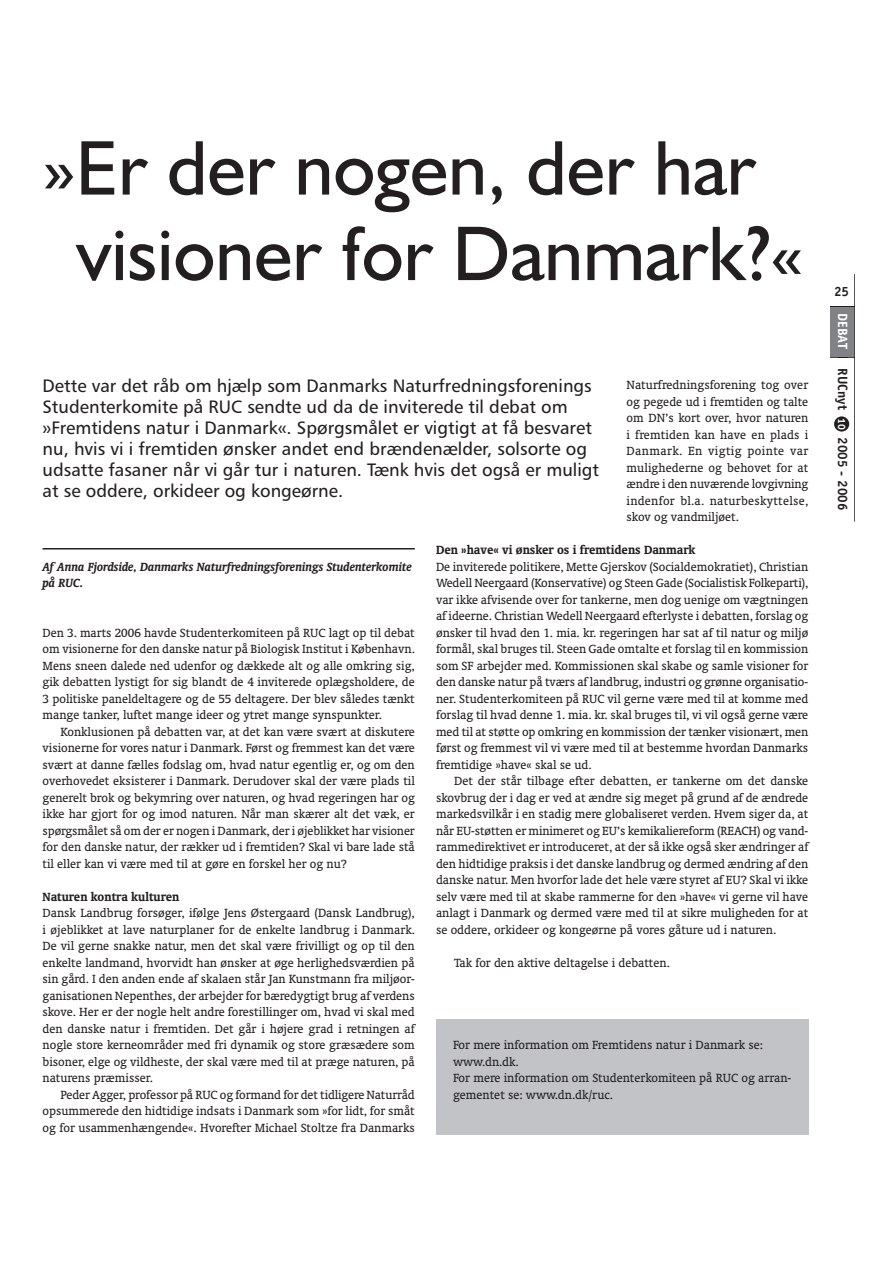
<style>
.page{position:relative;width:893px;height:1263px;background:#fff}
.page>*{position:absolute;margin:0;border:0;box-sizing:border-box;transform-origin:0 0}
.t1{font:78px/85.5px "Humanist 521 BT";color:#231f20}
.t2{font:18px/21px "Humanist 777 BT Roman B";color:#231f20}
.t3{font:13.5px/16.5px "Oranda BT";color:#231f20;text-align:justify}
.t4{font:italic 700 13.5px/16.5px "Oranda BT";color:#231f20}
.t5{font:700 13.5px "Oranda BT";color:#231f20}
.t6{font:700 13.5px "Officina Sans";color:#231f20}
.t7{font:700 13.5px "Officina Sans";letter-spacing:-.01em;color:#fff}
.s1{font-size:10.5px;color:#fff}
</style>
<div class="page">
<svg style="left:830px;top:274px;width:25px;height:248px"></svg>
<hr style="left:43px;top:548px;width:372px;height:2px;background:#231f20">
<div style="left:436px;top:1019px;width:372px;height:116px;background:#c2c3c6"></div>
<h1 class="t1" style="left:77px;top:134px;width:728px;text-indent:-34px">»Er der nogen, der har visioner for Danmark?«</h1>
<p class="t2" style="left:43px;top:376px;width:558px">Dette var det råb om hjælp som Danmarks Naturfredningsforenings Studenterkomite på RUC sendte ud da de inviterede til debat om »Fremtidens natur i Danmark«. Spørgsmålet er vigtigt at få besvaret nu, hvis vi i fremtiden ønsker andet end brændenælder, solsorte og udsatte fasaner når vi går tur i naturen. Tænk hvis det også er muligt at se oddere, orkideer og kongeørne.</p>
<p class="t3" style="left:626px;top:378px;width:183px">Naturfredningsforening tog over og pegede ud i fremtiden og talte om DN’s kort over, hvor naturen i fremtiden kan have en plads i Danmark. En vigtig pointe var mulighederne og behovet for at ændre i den nuværende lovgivning indenfor bl.a. naturbeskyttelse, skov og vandmiljøet.</p>
<p class="t5" style="left:436px;top:545px;width:261px">Den »have« vi ønsker os i fremtidens Danmark</p>
<p class="t3" style="left:436px;top:559px;width:374px">De inviterede politikere, Mette Gjerskov (Socialdemokratiet), Christian Wedell Neergaard (Konservative) og Steen Gade (Socialistisk Folkeparti), var ikke afvisende over for tankerne, men dog uenige om vægtningen af ideerne. Christian Wedell Neergaard efterlyste i debatten, forslag og ønsker til hvad den 1. mia. kr. regeringen har sat af til natur og miljø formål, skal bruges til. Steen Gade omtalte et forslag til en kommission som SF arbejder med. Kommissionen skal skabe og samle visioner for den danske natur på tværs af landbrug, industri og grønne organisatio&shy;ner. Studenterkomiteen på RUC vil gerne være med til at komme med forslag til hvad denne 1. mia. kr. skal bruges til, vi vil også gerne være med til at støtte op omkring en kommission der tænker visionært, men først og fremmest vil vi være med til at bestemme hvordan Danmarks fremtidige »have« skal se ud.</p>
<p class="t3" style="left:436px;top:774px;width:374px;text-indent:18px">Det der står tilbage efter debatten, er tankerne om det danske skovbrug der i dag er ved at ændre sig meget på grund af de ændrede markedsvilkår i en stadig mere globaliseret verden. Hvem siger da, at når EU-støtten er minimeret og EU’s kemikaliereform (REACH) og vand&shy;rammedirektivet er introduceret, at der så ikke også sker ændringer af den hidtidige praksis i det danske landbrug og dermed ændring af den danske natur. Men hvorfor lade det hele være styret af EU? Skal vi ikke selv være med til at skabe rammerne for den »have« vi gerne vil have anlagt i Danmark og dermed være med til at sikre muligheden for at se oddere, orkideer og kongeørne på vores gåture ud i naturen.</p>
<p class="t3" style="left:454px;top:955px;width:217px">Tak for den aktive deltagelse i debatten.</p>
<p class="t4" style="left:43px;top:559px;width:371px">Af Anna Fjordside, Danmarks Naturfredningsforenings Studenterkomite på RUC.</p>
<p class="t3" style="left:43px;top:625px;width:374px">Den 3. marts 2006 havde Studenterkomiteen på RUC lagt op til debat om visionerne for den danske natur på Biologisk Institut i København.<br>Mens sneen dalede ned udenfor og dækkede alt og alle omkring sig, gik debatten lystigt for sig blandt de 4 inviterede oplægsholdere, de 3 politiske paneldeltagere og de 55 deltagere. Der blev således tænkt mange tanker, luftet mange ideer og ytret mange synspunkter.</p>
<p class="t3" style="left:43px;top:724px;width:374px;text-indent:18px">Konklusionen på debatten var, at det kan være svært at diskutere visionerne for vores natur i Danmark. Først og fremmest kan det være svært at danne fælles fodslag om, hvad natur egentlig er, og om den overhovedet eksisterer i Danmark. Derudover skal der være plads til generelt brok og bekymring over naturen, og hvad regeringen har og ikke har gjort for og imod naturen. Når man skærer alt det væk, er spørgsmålet så om der er nogen i Danmark, der i øjeblikket har visioner for den danske natur, der rækker ud i fremtiden? Skal vi bare lade stå til eller kan vi være med til at gøre en forskel her og nu?</p>
<p class="t5" style="left:43px;top:891px;width:138px">Naturen kontra kulturen</p>
<p class="t3" style="left:43px;top:906px;width:374px">Dansk Landbrug forsøger, ifølge Jens Østergaard (Dansk Landbrug), i øjeblikket at lave naturplaner for de enkelte landbrug i Danmark.<br>De vil gerne snakke natur, men det skal være frivilligt og op til den enkelte landmand, hvorvidt han ønsker at øge herlighedsværdien på sin gård. I den anden ende af skalaen står Jan Kunstmann fra miljøor&shy;ganisationen Nepenthes, der arbejder for bæredygtigt brug af verdens skove. Her er der nogle helt andre forestillinger om, hvad vi skal med den danske natur i fremtiden. Det går i højere grad i retningen af nogle store kerneområder med fri dynamik og store græsædere som bisoner, elge og vildheste, der skal være med til at præge naturen, på naturens præmisser.</p>
<p class="t3" style="left:43px;top:1087px;width:374px;text-indent:18px">Peder Agger, professor på RUC og formand for det tidligere Naturråd opsummerede den hidtidige indsats i Danmark som »for lidt, for småt og for usammenhængende«. Hvorefter Michael Stoltze fra Danmarks</p>
<p class="t3" style="left:453px;top:1038px;width:340px;text-align:left">For mere information om Fremtidens natur i Danmark se: www.dn.dk.<br>For mere information om Studenterkomiteen på RUC og arran&shy;gementet se: www.dn.dk/ruc.</p>
<p class="t6" style="left:834px;top:286px;width:17px">25</p>
<p class="t7" style="left:847px;top:313px;width:37px;rotate:90deg">DEBAT</p>
<p class="t6" style="left:847px;top:368px;width:143px;rotate:90deg">RUCnyt <span class="s1">10</span> 2005 - 2006</p>
</div>
